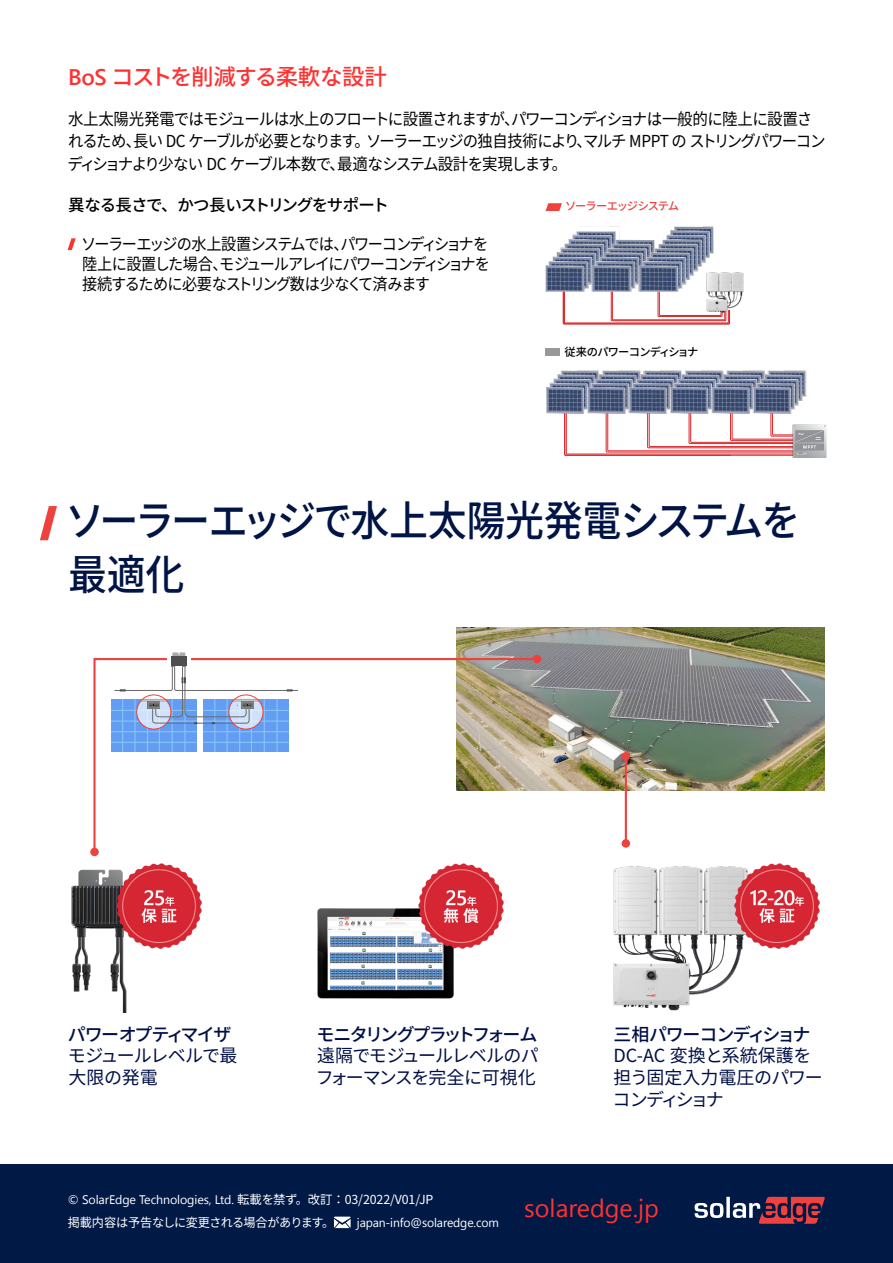
<style>
.page{position:relative;width:893px;height:1263px;background:#fff}
.page>*{position:absolute;margin:0;border:0;box-sizing:border-box;transform-origin:0 0}
.t1{font:500 42px/54px "Noto Sans CJ Kjp";letter-spacing:-.05em;color:#001446;scale:.93 1}
.t2{font:500 22.5px "Noto Sans CJ Kjp";letter-spacing:-.06em;color:#ff3232}
.t3{font:18px/21.6px "Noto Sans CJ Kjp";letter-spacing:-.045em;color:#000f47}
.t4{font:500 18px "Noto Sans CJ Kjp";letter-spacing:-.135em;color:#000f47}
.t5{font:500 18px "Noto Sans CJ Kjp";letter-spacing:-.085em;color:#000f47}
.t6{font:16.5px/22.5px "Noto Sans CJ Kjp";letter-spacing:-.075em;color:#000;scale:.94 1}
.t7{font:16.5px/19.8px "Noto Sans CJ Kjp";letter-spacing:-.075em;color:#000;text-align:justify;scale:.92 1}
.t8{font:500 16.5px "Noto Sans CJ Kjp";letter-spacing:-.07em;color:#000}
.t9{font:12.45px "Segoe UI";letter-spacing:-.01em;color:#fff}
.t10{font:12.45px "Noto Sans CJ Kjp";letter-spacing:-.035em;color:#fff}
.t11{font:500 11.25px "Noto Sans CJ Kjp";letter-spacing:-.07em;color:#000}
.t12{font:500 11.25px "Noto Sans CJ Kjp";letter-spacing:-.095em;color:#ef413d}
.s1{font-family:"Segoe UI";font-weight:600}
.s2{font-family:"Noto Sans JP"}
.s3{font-weight:500}
.s4{font-family:"Noto Sans CJ Kjp"}
</style>
<div class="page">
<img style="left:456px;top:627px;width:369px;height:164px">
<svg style="left:40px;top:506px;width:17px;height:34px"></svg>
<img style="left:613px;top:866px;width:128px;height:145px">
<img style="left:71px;top:869px;width:56px;height:143px">
<img style="left:317px;top:908px;width:136px;height:90px">
<hr style="left:625px;top:756px;width:2px;height:87px;background:#ef413d">
<div style="left:622px;top:839px;width:8px;height:9px;background:#ef413d;border-radius:50%"></div>
<div style="left:622px;top:752px;width:8px;height:8px;background:#ef413d;border-radius:50%"></div>
<svg style="left:93px;top:657px;width:446px;height:193px"></svg>
<div style="left:90px;top:848px;width:9px;height:8px;background:#ef413d;border-radius:50%"></div>
<div style="left:533px;top:655px;width:8px;height:8px;background:#ef413d;border-radius:50%"></div>
<div style="left:111px;top:699px;width:86px;height:53px;background:#629df3"></div>
<hr style="left:111px;top:742px;width:86px;height:1px;background:#fff">
<hr style="left:111px;top:731px;width:86px;height:1px;background:#fff">
<hr style="left:111px;top:720px;width:86px;height:2px;background:#fff">
<hr style="left:111px;top:710px;width:86px;height:1px;background:#fff">
<hr style="left:122px;top:699px;width:1px;height:53px;background:#fff">
<hr style="left:134px;top:699px;width:2px;height:53px;background:#fff">
<hr style="left:147px;top:699px;width:1px;height:53px;background:#fff">
<hr style="left:159px;top:699px;width:1px;height:53px;background:#fff">
<hr style="left:172px;top:699px;width:1px;height:53px;background:#fff">
<hr style="left:184px;top:699px;width:1px;height:53px;background:#fff">
<div style="left:203px;top:699px;width:86px;height:53px;background:#629df3"></div>
<hr style="left:203px;top:742px;width:86px;height:1px;background:#fff">
<hr style="left:203px;top:731px;width:86px;height:1px;background:#fff">
<hr style="left:214px;top:699px;width:1px;height:53px;background:#fff">
<hr style="left:227px;top:699px;width:1px;height:53px;background:#fff">
<hr style="left:239px;top:699px;width:1px;height:53px;background:#fff">
<hr style="left:251px;top:699px;width:1px;height:53px;background:#fff">
<hr style="left:264px;top:699px;width:1px;height:53px;background:#fff">
<hr style="left:276px;top:699px;width:2px;height:53px;background:#fff">
<svg style="left:137px;top:695px;width:34px;height:34px"></svg>
<div style="left:136px;top:694px;width:35px;height:35px;border:1px solid #ef413d;border-radius:50%"></div>
<svg style="left:229px;top:695px;width:34px;height:34px"></svg>
<div style="left:228px;top:694px;width:35px;height:35px;border:1px solid #ef413d;border-radius:50%"></div>
<svg style="left:114px;top:652px;width:185px;height:72px"></svg>
<svg style="left:546px;top:203px;width:16px;height:8px"></svg>
<div style="left:546px;top:348px;width:14px;height:8px;background:#999"></div>
<div style="left:0;top:1164px;width:893px;height:99px;background:#001945"></div>
<svg style="left:334px;top:1216px;width:17px;height:12px"></svg>
<svg style="left:695px;top:1197px;width:130px;height:27px"></svg>
<svg style="left:68px;top:238px;width:8px;height:12px"></svg>
<svg style="left:563px;top:292px;width:167px;height:32px"></svg>
<img style="left:705px;top:272px;width:39px;height:40px">
<img style="left:546px;top:226px;width:173px;height:66px">
<svg style="left:575px;top:226px;width:92px;height:22px"></svg>
<svg style="left:564px;top:414px;width:228px;height:42px"></svg>
<img style="left:546px;top:370px;width:261px;height:44px">
<img style="left:792px;top:424px;width:34px;height:34px">
<img style="left:732px;top:863px;width:88px;height:88px">
<img style="left:114px;top:863px;width:88px;height:88px">
<img style="left:417px;top:863px;width:87px;height:87px">
<h2 class="t2" style="left:68px;top:64px;width:320px"><span class="s1">BoS</span> コストを削減する柔軟な設計</h2>
<p class="t6" style="left:68px;top:108px;width:808px">水上太陽光発電ではモジュールは水上のフロートに設置されますが、パワーコンディショナは一般的に陸上に設置されるため、長い <span class="s2">DC</span> ケーブルが必要となります。ソーラーエッジの独自技術により、マルチ <span class="s2">MPPT</span> のストリングパワーコンディショナより少ない <span class="s2">DC</span> ケーブル本数で、最適なシステム設計を実現します。</p>
<p class="t8" style="left:68px;top:196px;width:322px">異なる長さで、かつ長いストリングをサポート</p>
<p class="t12" style="left:565px;top:200px;width:115px">ソーラーエッジシステム</p>
<p class="t7" style="left:81px;top:235px;width:446px">ソーラーエッジの水上設置システムでは、パワーコンディショナを陸上に設置した場合、モジュールアレイにパワーコンディショナを接続するために必要なストリング数は少なくて済みます</p>
<p class="t11" style="left:564px;top:345px;width:135px">従来のパワーコンディショナ</p>
<h1 class="t1" style="left:65px;top:495px;width:792px">ソーラーエッジで水上太陽光発電システムを最適化</h1>
<p class="t5" style="left:68px;top:1024px;width:165px">パワーオプティマイザ</p>
<p class="t3" style="left:68px;top:1045px;width:171px">モジュールレベルで最大限の発電</p>
<p class="t4" style="left:316px;top:1024px;width:222px">モニタリングプラットフォーム</p>
<p class="t3" style="left:316px;top:1045px;width:225px">遠隔でモジュールレベルのパフォーマンスを完全に可視化</p>
<p class="t3" style="left:613px;top:1024px;width:212px"><span class="s3">三相パワーコンディショナ<br></span><span class="s2">DC-AC</span> 変換と系統保護を担う固定入力電圧のパワーコンディショナ</p>
<p class="t9" style="left:68px;top:1189px;width:367px">© SolarEdge Technologies, Ltd. <span class="s4">転載を禁ず。改訂：</span><span class="s2">03/2022/V01/JP</span></p>
<p class="t10" style="left:68px;top:1215px;width:268px">掲載内容は予告なしに変更される場合があります。</p>
<p class="t9" style="left:357px;top:1212px;width:303px">japan-info@solaredge.com <sup>solaredge.jp</sup></p>
</div>
